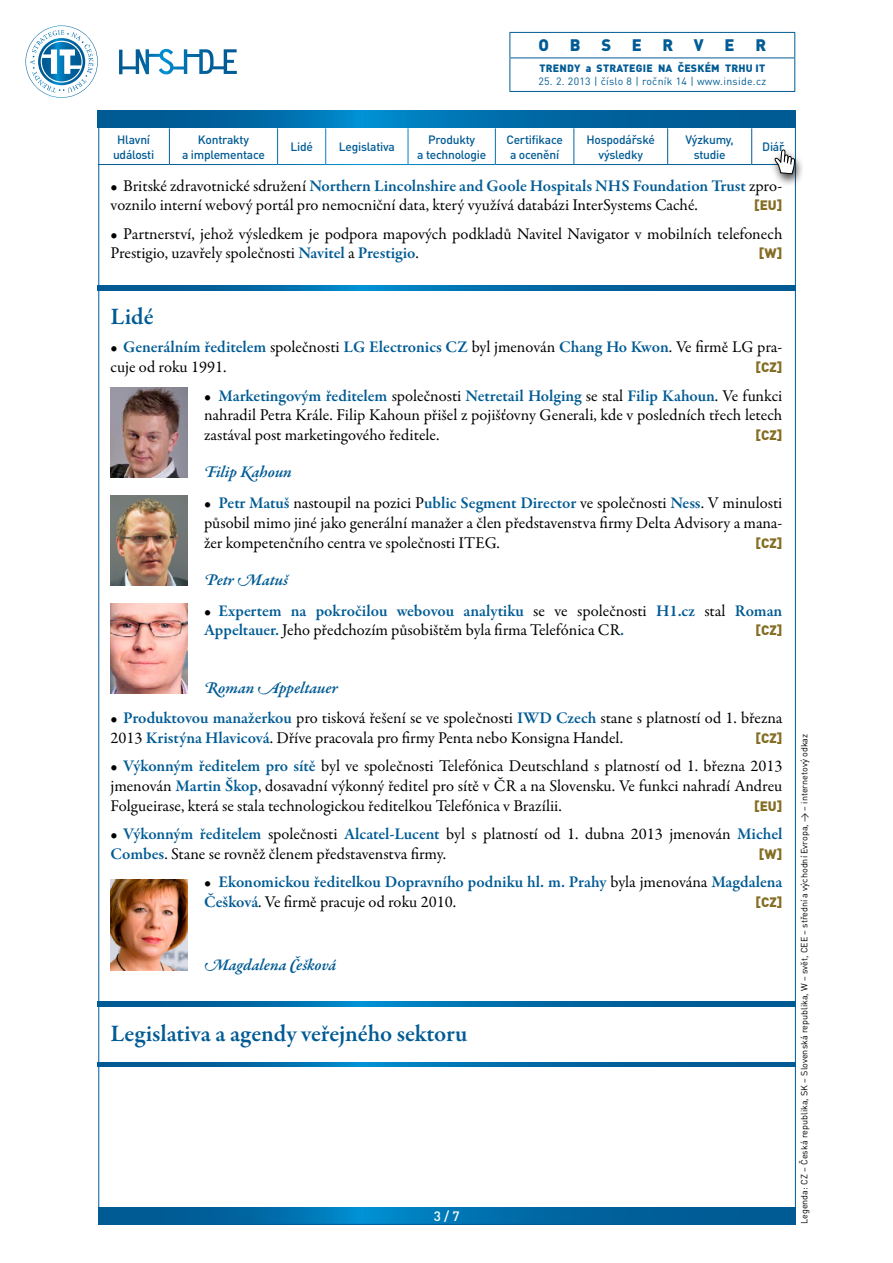
<style>
.page{position:relative;width:893px;height:1263px;background:#fff}
.page>*{position:absolute;margin:0;border:0;box-sizing:border-box;transform-origin:0 0}
.t1{font:600 24px "Garamond Premr Pro";letter-spacing:-.005em;color:#005b94}
.t2{font:16.5px/19.8px "Garamond Premr Pro";color:#000}
.t3{font:600 16.5px/19.8px "Garamond Premr Pro";color:#005b94}
.t4{font:italic 600 16.5px "Garamond Premr Pro";color:#005b94}
.t5{font:900 16.5px "DIN Pro";color:#005b94}
.t6{font:900 13.5px "DIN Pro";color:#846e24}
.t7{font:500 13.5px "DIN Pro";color:#fff}
.t8{font:500 12px/15px "DIN Pro";letter-spacing:-.02em;color:#005b94;text-align:center}
.t9{font:10.5px "DIN Pro";letter-spacing:.03em;color:#005b94}
.t10{font:900 10.5px "DIN Pro";letter-spacing:.02em;color:#005b94}
.t11{font:9px "DIN Pro";color:#000}
.s1{font-weight:600;color:#005b94}
.s2{font-weight:400;color:#000}
</style>
<div class="page">
<svg style="left:100px;top:1208px;width:694px;height:15px;background:#0069a5"></svg>
<svg style="left:26px;top:26px;width:72px;height:72px"></svg>
<svg style="left:119px;top:49px;width:118px;height:25px"></svg>
<hr style="left:509px;top:32px;width:286px;height:1px;background:#005b94">
<svg style="left:509px;top:33px;width:1px;height:25px"></svg>
<svg style="left:794px;top:33px;width:1px;height:25px"></svg>
<hr style="left:509px;top:58px;width:286px;height:1px;background:#005b94">
<hr style="left:509px;top:58px;width:1px;height:33px;background:#005b94">
<hr style="left:794px;top:58px;width:1px;height:33px;background:#005b94">
<hr style="left:509px;top:91px;width:286px;height:1px;background:#005b94">
<svg style="left:98px;top:111px;width:697px;height:17px;background:#0069a5"></svg>
<div style="left:769px;top:146px;width:36px;height:40px;background:#000;opacity:.75"></div>
<svg style="left:773px;top:143px;width:22px;height:36px"></svg>
<img style="left:111px;top:387px;width:76px;height:90px">
<img style="left:111px;top:495px;width:76px;height:90px">
<img style="left:111px;top:603px;width:76px;height:90px">
<img style="left:111px;top:880px;width:76px;height:90px">
<svg style="left:98px;top:286px;width:697px;height:4px;background:#0069a5"></svg>
<svg style="left:98px;top:1001px;width:697px;height:5px;background:#0069a5"></svg>
<svg style="left:98px;top:1062px;width:697px;height:5px;background:#0069a5"></svg>
<p class="t5" style="left:539px;top:34px;width:12px">O</p>
<p class="t5" style="left:570px;top:34px;width:12px">B</p>
<p class="t5" style="left:601px;top:34px;width:42px">S E</p>
<p class="t5" style="left:662px;top:34px;width:43px">R V</p>
<p class="t5" style="left:725px;top:34px;width:12px">E</p>
<p class="t5" style="left:755px;top:34px;width:12px">R</p>
<p class="t10" style="left:539px;top:61px;width:227px">TRENDY A STRATEGIE NA ČESKÉM TRHU IT</p>
<p class="t9" style="left:538px;top:75px;width:230px">25. 2. 2013 | číslo 8 | ročník 14 | www.inside.cz</p>
<p class="t8" style="left:113px;top:131px;width:43px">Hlavní události</p>
<p class="t8" style="left:182px;top:131px;width:84px">Kontrakty<br>a implementace</p>
<p class="t8" style="left:290px;top:139px;width:24px">Lidé</p>
<p class="t8" style="left:339px;top:139px;width:57px">Legislativa</p>
<p class="t8" style="left:417px;top:131px;width:70px">Produkty<br>a technologie</p>
<p class="t8" style="left:506px;top:131px;width:58px">Certifikace a ocenění</p>
<p class="t8" style="left:587px;top:131px;width:70px">Hospodářské výsledky</p>
<p class="t8" style="left:686px;top:131px;width:50px">Výzkumy, studie</p>
<p class="t8" style="left:762px;top:139px;width:24px">Diář</p>
<p class="t2" style="left:111px;top:176px;width:673px">• Britské zdravotnické sdružení <span class="s1">Northern Lincolnshire and Goole Hospitals NHS Foundation Trust</span> zpro&shy;voznilo interní webový portál pro nemocniční data, který využívá databázi InterSystems Caché.</p>
<p class="t6" style="left:754px;top:196px;width:30px">[EU]</p>
<p class="t2" style="left:111px;top:224px;width:673px">• Partnerství, jehož výsledkem je podpora mapových podkladů Navitel Navigator v mobilních telefonech<br>Prestigio, uzavřely společnosti <span class="s1">Navitel</span> a <span class="s1">Prestigio</span>.</p>
<p class="t6" style="left:759px;top:244px;width:25px">[W]</p>
<h1 class="t1" style="left:111px;top:302px;width:45px">Lidé</h1>
<p class="t2" style="left:111px;top:338px;width:673px">• <span class="s1">Generálním ředitelem</span> společnosti <span class="s1">LG Electronics CZ</span> byl jmenován <span class="s1">Chang Ho Kwon</span>. Ve firmě LG pra&shy;cuje od roku 1991.</p>
<p class="t6" style="left:756px;top:358px;width:28px">[CZ]</p>
<p class="t2" style="left:204px;top:386px;width:580px;text-align:justify">• <span class="s1">Marketingovým ředitelem</span> společnosti <span class="s1">Netretail Holging</span> se stal <span class="s1">Filip Kahoun</span>. Ve funkci nahradil Petra Krále. Filip Kahoun přišel z pojišťovny Generali, kde v posledních třech letech zastával post marketingového ředitele.</p>
<p class="t6" style="left:756px;top:426px;width:28px">[CZ]</p>
<p class="t4" style="left:204px;top:462px;width:89px">Filip Kahoun</p>
<p class="t2" style="left:204px;top:493px;width:580px;text-align:justify">• <span class="s1">Petr Matuš</span> nastoupil na pozici P<span class="s1">ublic Segment Director</span> ve společnosti <span class="s1">Ness</span>. V minulosti působil mimo jiné jako generální manažer a člen představenstva firmy Delta Advisory a mana&shy;žer kompetenčního centra ve společnosti ITEG.</p>
<p class="t6" style="left:756px;top:534px;width:28px">[CZ]</p>
<p class="t4" style="left:204px;top:570px;width:86px">Petr Matuš</p>
<p class="t2" style="left:204px;top:601px;width:580px">• <span class="s1">Expertem na pokročilou webovou analytiku</span> se ve společnosti <span class="s1">H1.cz</span> stal <span class="s1">Roman<br>Appeltauer.</span> Jeho předchozím působištěm byla firma Telefónica CR<span class="s1">.</span></p>
<p class="t6" style="left:756px;top:621px;width:28px">[CZ]</p>
<p class="t4" style="left:204px;top:678px;width:135px">Roman Appeltauer</p>
<p class="t2" style="left:111px;top:708px;width:673px">• <span class="s1">Produktovou manažerkou</span> pro tisková řešení se ve společnosti <span class="s1">IWD Czech</span> stane s platností od 1. března<br>2013 <span class="s1">Kristýna Hlavicová</span>. Dříve pracovala pro firmy Penta nebo Konsigna Handel.</p>
<p class="t6" style="left:756px;top:729px;width:28px">[CZ]</p>
<p class="t2" style="left:111px;top:756px;width:673px;text-align:justify">• <span class="s1">Výkonným ředitelem pro sítě</span> byl ve společnosti Telefónica Deutschland s platností od 1. března 2013 jmenován <span class="s1">Martin Škop</span>, dosavadní výkonný ředitel pro sítě v ČR a na Slovensku. Ve funkci nahradí Andreu Folgueirase, která se stala technologickou ředitelkou Telefónica v Brazílii.</p>
<p class="t6" style="left:754px;top:797px;width:30px">[EU]</p>
<p class="t2" style="left:111px;top:824px;width:673px">• <span class="s1">Výkonným ředitelem</span> společnosti <span class="s1">Alcatel-Lucent</span> byl s platností od 1. dubna 2013 jmenován <span class="s1">Michel<br>Combes</span>. Stane se rovněž členem představenstva firmy.</p>
<p class="t6" style="left:759px;top:845px;width:25px">[W]</p>
<p class="t3" style="left:204px;top:872px;width:580px"><span class="s2">•</span> Ekonomickou ředitelkou Dopravního podniku hl. m. Prahy <span class="s2">byla jmenována</span> Magdalena<br>Češková<span class="s2">. Ve firmě pracuje od roku 2010.</span></p>
<p class="t6" style="left:756px;top:893px;width:28px">[CZ]</p>
<p class="t4" style="left:204px;top:954px;width:134px">Magdalena Češková</p>
<h1 class="t1" style="left:111px;top:1018px;width:358px">Legislativa a agendy veřejného sektoru</h1>
<p class="t7" style="left:434px;top:1207px;width:27px">3/7</p>
<p class="t11" style="left:798px;top:1224px;width:492px;rotate:-90deg">Legenda: CZ – Česká republika, SK – Slovenská republika, W – svět, CEE – střední a východní Evropa, → – internetový odkaz</p>
</div>
